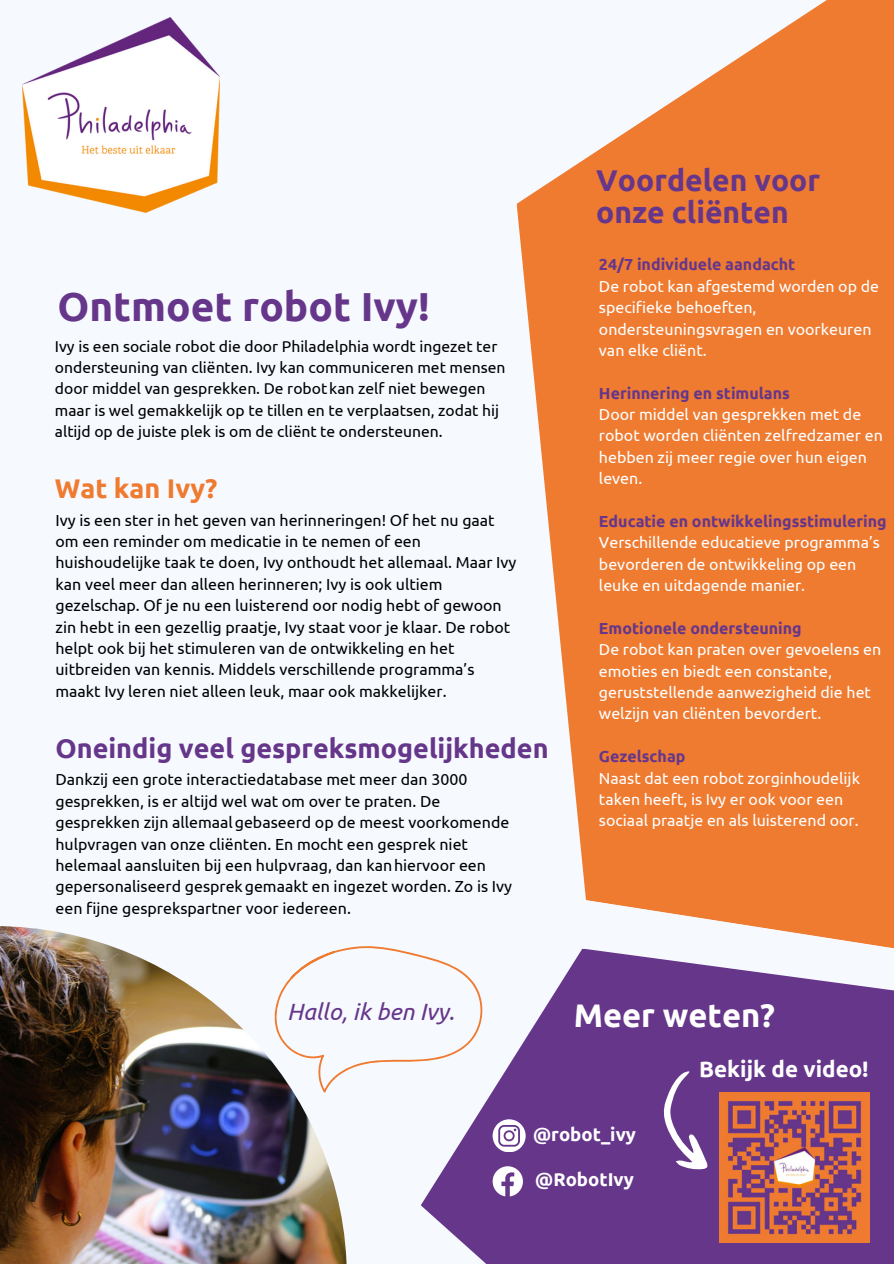
<style>
.page{position:relative;width:894px;height:1264px;background:#fff}
.page>*{position:absolute;margin:0;border:0;box-sizing:border-box;transform-origin:0 0}
.t1{font:700 40.5px "Ubuntu";color:#66368a}
.t2{font:700 32.7px "Ubuntu";color:#fff}
.t3{font:700 30px/31.5px "Ubuntu";color:#66368a}
.t4{font:700 27px "Ubuntu";color:#66368a}
.t5{font:700 27px "Ubuntu";color:#ef7b31}
.t6{font:italic 23.4px "Ubuntu";color:#66368a}
.t7{font:700 22.35px "Ubuntu";color:#fff}
.t8{font:700 18.6px "Ubuntu";color:#fff}
.t9{font:15.9px/21.3px "Ubuntu";color:#000}
.t10{font:15.9px/21.3px "Ubuntu";color:#fff}
.t11{font:700 15.9px "Ubuntu";color:#66368a}
.t12{font:15.6px/21.3px "Ubuntu";color:#000}
.s1{font-weight:700;color:#66368a}
</style>
<div class="page">
<div style="left:0;top:0;width:893px;height:1263px;background:#f6faff"></div>
<svg style="left:516px;top:0;width:377px;height:948px;fill:#ef7b31"></svg>
<svg style="left:421px;top:948px;width:472px;height:315px;fill:#66368a"></svg>
<img style="left:0;top:926px;width:347px;height:337px">
<svg style="left:492px;top:1166px;width:31px;height:30px"></svg>
<svg style="left:492px;top:1119px;width:33px;height:32px"></svg>
<svg style="left:273px;top:945px;width:210px;height:147px"></svg>
<img style="left:22px;top:17px;width:197px;height:195px">
<img style="left:719px;top:1092px;width:150px;height:149px">
<svg style="left:634px;top:1068px;width:111px;height:112px;background:#824e89"></svg>
<p class="t1" style="left:57px;top:283px;width:373px">Ontmoet robot Ivy!</p>
<p class="t12" style="left:55px;top:335px;width:452px">Ivy is een sociale robot die door Philadelphia wordt ingezet ter ondersteuning van cliënten. Ivy kan communiceren met mensen door middel van gesprekken. De robotkan zelf niet bewegen maar is wel gemakkelijk op te tillen en te verplaatsen, zodat hij altijd op de juiste plek is om de cliënt te ondersteunen.</p>
<h2 class="t5" style="left:55px;top:473px;width:164px">Wat kan Ivy?</h2>
<h4 class="t9" style="left:55px;top:509px;width:462px">Ivy is een ster in het geven van herinneringen! Of het nu gaat om een reminder om medicatie in te nemen of een huishoudelijke taak te doen, Ivy onthoudt het allemaal. Maar Ivy kan veel meer dan alleen herinneren; Ivy is ook ultiem gezelschap. Of je nu een luisterend oor nodig hebt of gewoon zin hebt in een gezellig praatje, Ivy staat voor je klaar. De robot helpt ook bij het stimuleren van de ontwikkeling en het uitbreiden van kennis. Middels verschillende programma’s maakt Ivy leren niet alleen leuk, maar ook makkelijker.</h4>
<p class="t4" style="left:55px;top:733px;width:494px">Oneindig veel gespreksmogelijkheden</p>
<p class="t9" style="left:55px;top:769px;width:458px">Dankzij een grote interactiedatabase met meer dan 3000 gesprekken, is er altijd wel wat om over te praten. De gesprekken zijn allemaalgebaseerd op de meest voorkomende hulpvragen van onze cliënten. En mocht een gesprek niet helemaal aansluiten bij een hulpvraag, dan kanhiervoor een gepersonaliseerd gesprekgemaakt en ingezet worden. Zo is Ivy een fijne gesprekspartner voor iedereen.</p>
<h3 class="t3" style="left:596px;top:164px;width:225px">Voordelen voor onze cliënten</h3>
<p class="t11" style="left:598px;top:255px;width:198px">24/7 individuele aandacht</p>
<p class="t10" style="left:598px;top:275px;width:281px">De robot kan afgestemd worden op de specifieke behoeften, ondersteuningsvragen en voorkeuren van elke cliënt.</p>
<p class="t11" style="left:598px;top:384px;width:192px">Herinnering en stimulans</p>
<p class="t10" style="left:598px;top:403px;width:285px">Door middel van gesprekken met de robot worden cliënten zelfredzamer en hebben zij meer regie over hun eigen leven.</p>
<p class="t10" style="left:598px;top:510px;width:289px"><span class="s1">Educatie en ontwikkelingsstimulering </span>Verschillende educatieve programma’s bevorderen de ontwikkeling op een leuke en uitdagende manier.</p>
<h1 class="t11" style="left:598px;top:619px;width:204px">Emotionele ondersteuning</h1>
<p class="t10" style="left:598px;top:638px;width:284px">De robot kan praten over gevoelens en emoties en biedt een constante, geruststellende aanwezigheid die het welzijn van cliënten bevordert.</p>
<h3 class="t11" style="left:598px;top:747px;width:88px">Gezelschap</h3>
<p class="t10" style="left:598px;top:767px;width:262px">Naast dat een robot zorginhoudelijk taken heeft, is Ivy er ook voor een sociaal praatje en als luisterend oor.</p>
<p class="t6" style="left:287px;top:998px;width:169px">Hallo, ik ben Ivy.</p>
<p class="t2" style="left:573px;top:996px;width:203px">Meer weten?</p>
<h6 class="t7" style="left:699px;top:1055px;width:171px">Bekijk de video!</h6>
<p class="t8" style="left:533px;top:1123px;width:104px">@robot_ivy</p>
<p class="t8" style="left:535px;top:1169px;width:100px">@RobotIvy</p>
</div>
